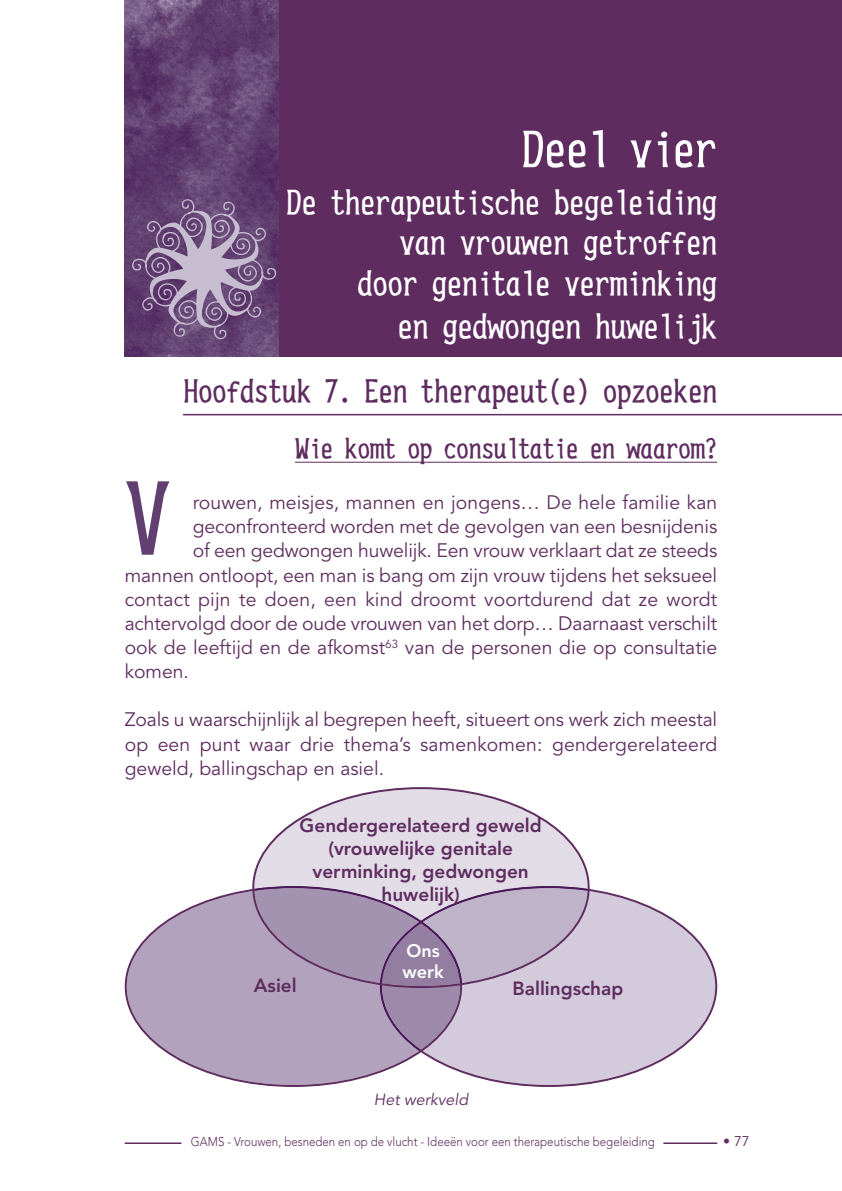
<style>
.page{position:relative;width:842px;height:1191px;background:#fff}
.page>*{position:absolute;margin:0;border:0;box-sizing:border-box;transform-origin:0 0}
.t1{font:140px "Cyberbunys Teaser";color:#c7bdd1}
.t2{font:100px "Gothic Blond Husky";color:#613f70}
.t3{font:50px "Gothic Blond Husky";color:#fff}
.t4{font:34px/41.4px "Gothic Blond Husky";color:#fff;text-align:right}
.t5{font:32px "Gothic Blond Husky";color:#5e2c5f}
.t6{font:28px "Gothic Blond Husky";color:#5e2c5f}
.t7{font:19.4px/24.4px "Avenir";color:#5e2c5f;text-align:justify}
.t8{font:800 19px/22.8px "Avenir";color:#5e2c5f;text-align:center}
.t9{font:800 18px/21.6px "Avenir";color:#fff}
.t10{font:italic 16px "Avenir";letter-spacing:.005em;color:#5e2c5f}
.t11{font:14px "Avenir";color:#5e2c5f}
.t12{font:300 12.8px "Avenir";color:#5e2c5f;scale:.9 1}
</style>
<div class="page">
<img style="left:125px;top:0;width:154px;height:356px">
<div style="left:279px;top:0;width:563px;height:356px;background:#5e2c5f"></div>
<hr style="left:125px;top:1142px;width:56px;height:2px;background:#5e2c5f">
<hr style="left:663px;top:1142px;width:54px;height:2px;background:#5e2c5f">
<hr style="left:295px;top:462px;width:422px;height:1px;background:#5e2c5f">
<hr style="left:183px;top:414px;width:659px;height:1px;background:#5e2c5f">
<svg style="left:462px;top:889px;width:255px;height:198px"></svg>
<svg style="left:125px;top:889px;width:337px;height:198px"></svg>
<svg style="left:254px;top:988px;width:334px;height:63px;background:#bbadc5"></svg>
<svg style="left:252px;top:787px;width:338px;height:201px;background:#cabfd1"></svg>
<h3 class="t3" style="left:522px;top:120px;width:197px">Deel vier</h3>
<h3 class="t4" style="left:286px;top:181px;width:432px">De therapeutische begeleiding van vrouwen getroffen<br>door genitale verminking<br>en gedwongen huwelijk</h3>
<h3 class="t5" style="left:184px;top:372px;width:535px">Hoofdstuk 7. Een therapeut(e) opzoeken</h3>
<h3 class="t6" style="left:295px;top:432px;width:424px">Wie komt op consultatie en waarom?</h3>
<p class="t7" style="left:193px;top:492px;width:526px">rouwen, meisjes, mannen en jongens… De hele familie kan</p>
<p class="t7" style="left:193px;top:516px;width:526px">geconfronteerd worden met de gevolgen van een besnijdenis</p>
<p class="t7" style="left:193px;top:540px;width:526px">of een gedwongen huwelijk. Een vrouw verklaart dat ze steeds</p>
<p class="t7" style="left:125px;top:564px;width:594px">mannen ontloopt, een man is bang om zijn vrouw tijdens het seksueel</p>
<p class="t7" style="left:125px;top:588px;width:594px">contact pijn te doen, een kind droomt voortdurend dat ze wordt</p>
<p class="t7" style="left:125px;top:612px;width:594px">achtervolgd door de oude vrouwen van het dorp… Daarnaast verschilt</p>
<p class="t7" style="left:125px;top:636px;width:594px">ook de leeftijd en de afkomst<sup>63</sup> van de personen die op consultatie</p>
<p class="t7" style="left:125px;top:661px;width:66px">komen.</p>
<p class="t7" style="left:125px;top:709px;width:594px">Zoals u waarschijnlijk al begrepen heeft, situeert ons werk zich meestal op een punt waar drie thema’s samenkomen: gendergerelateerd geweld, ballingschap en asiel.</p>
<h1 class="t1" style="left:132px;top:199px;width:145px">o</h1>
<h2 class="t2" style="left:125px;top:459px;width:47px">V</h2>
<p class="t8" style="left:300px;top:816px;width:244px">Gendergerelateerd geweld (vrouwelijke genitale verminking, gedwongen huwelijk)</p>
<p class="t9" style="left:402px;top:941px;width:43px">Ons werk</p>
<p class="t8" style="left:254px;top:975px;width:44px">Asiel</p>
<p class="t8" style="left:513px;top:978px;width:112px">Ballingschap</p>
<p class="t10" style="left:374px;top:1092px;width:96px">Het werkveld</p>
<p class="t12" style="left:191px;top:1136px;width:517px">GAMS - Vrouwen, besneden en op de vlucht - Ideeën voor een therapeutische begeleiding</p>
<p class="t11" style="left:723px;top:1135px;width:28px">• 77</p>
</div>
